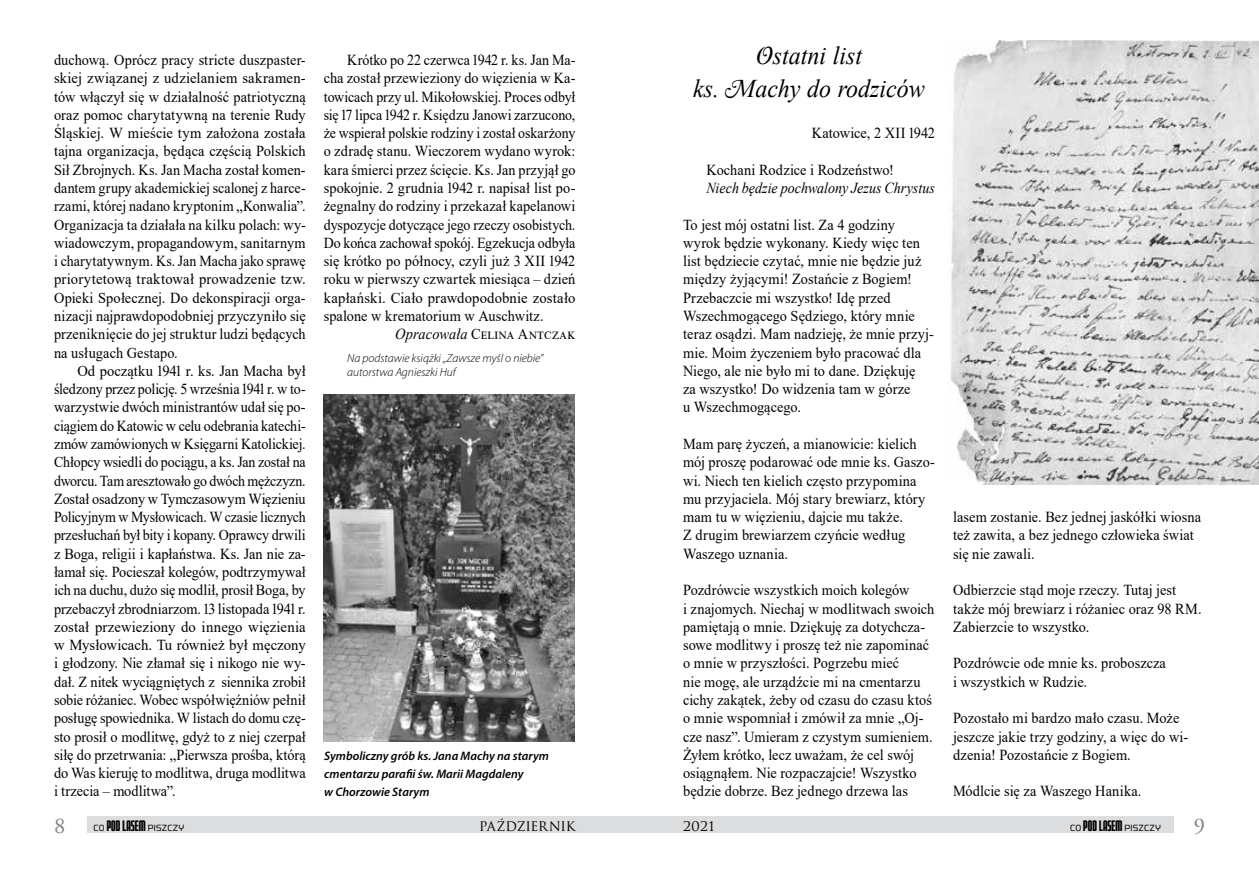
<style>
.page{position:relative;width:1259px;height:893px;background:#fff}
.page>*{position:absolute;margin:0;border:0;box-sizing:border-box;transform-origin:0 0}
.t1{font:italic 25.5px/33px "Times New Roman";color:#000;text-align:center;scale:.94 1}
.t2{font:22.5px "Adobe Garamond Pro";color:#808284}
.t3{font:15.3px/18.3px "Times New Roman";letter-spacing:.005em;color:#000;scale:.94 1}
.t4{font:15.3px/18.3px "Times New Roman";letter-spacing:.005em;color:#000;text-align:justify;scale:.96 1}
.t5{font:15.3px "Times New Roman";letter-spacing:.005em;color:#000;scale:.92 1}
.t6{font:15.3px "Times New Roman";letter-spacing:.005em;color:#000;scale:.91 1}
.t7{font:15.3px "Times New Roman";letter-spacing:.005em;color:#000;scale:.93 1}
.t8{font:italic 15.3px "Times New Roman";color:#000;scale:.92 1}
.t9{font:15.3px "Times New Roman";letter-spacing:.055em;color:#000;scale:.94 1}
.t10{font:15.3px "Trajan Pro";letter-spacing:-.005em;color:#000;scale:.94 1}
.t11{font:italic 600 12.3px/18.3px "Myriad Pro";color:#000}
.t12{font:italic 300 11.85px/14.2px "Myriad Pro";color:#000}
.t13{font:9px "Morgan Big";letter-spacing:.03em;color:#000;scale:.94 1}
.s1{font-style:italic}
.s2{font-family:"Morgan Tower Four";font-size:15.3px}
</style>
<div class="page">
<div style="left:87px;top:817px;width:544px;height:16px;background:#dcddde"></div>
<div style="left:629px;top:817px;width:545px;height:16px;background:#dcddde"></div>
<img style="left:950px;top:40px;width:309px;height:445px">
<img style="left:324px;top:394px;width:250px;height:348px">
<p class="t3" style="left:54px;top:50px;width:269px;text-align:justify">duchową. Oprócz pracy stricte duszpaster&shy;skiej związanej z udzielaniem sakramen&shy;tów włączył się w działalność patriotyczną oraz pomoc charytatywną na terenie Rudy Śląskiej. W mieście tym założona została tajna organizacja, będąca częścią Polskich Sił Zbrojnych. Ks. Jan Macha został komen&shy;dantem grupy akademickiej scalonej z harce&shy;rzami, której nadano kryptonim „Konwalia”.<br>Organizacja ta działała na kilku polach: wy&shy;wiadowczym, propagandowym, sanitarnym i charytatywnym. Ks. Jan Macha jako sprawę priorytetową traktował prowadzenie tzw.<br>Opieki Społecznej. Do dekonspiracji orga&shy;nizacji najprawdopodobniej przyczyniło się przeniknięcie do jej struktur ludzi będących na usługach Gestapo.</p>
<p class="t4" style="left:54px;top:361px;width:264px;text-indent:23px">Od początku 1941 r. ks. Jan Macha był śledzony przez policję. 5 września 1941 r. w to&shy;warzystwie dwóch ministrantów udał się po&shy;ciągiem do Katowic w celu odebrania katechi&shy;zmów zamówionych w Księgarni Katolickiej.<br>Chłopcy wsiedli do pociągu, a ks. Jan został na dworcu. Tam aresztowało go dwóch mężczyzn.<br>Został osadzony w Tymczasowym Więzieniu Policyjnym w Mysłowicach. W czasie licznych przesłuchań był bity i kopany. Oprawcy drwili z Boga, religii i kapłaństwa. Ks. Jan nie za&shy;łamał się. Pocieszał kolegów, podtrzymywał ich na duchu, dużo się modlił, prosił Boga, by przebaczył zbrodniarzom. 13 listopada 1941 r. został przewieziony do innego więzienia w Mysłowicach. Tu również był męczony i głodzony. Nie złamał się i nikogo nie wy&shy;dał. Z nitek wyciągniętych z siennika zrobił sobie różaniec. Wobec współwięźniów pełnił posługę spowiednika. W listach do domu czę&shy;sto prosił o modlitwę, gdyż to z niej czerpał siłę do przetrwania: „Pierwsza prośba, którą do Was kieruję to modlitwa, druga modlitwa i trzecia – modlitwa”.</p>
<p class="t5" style="left:347px;top:49px;width:250px">Krótko po 22 czerwca 1942 r. ks. Jan Ma-</p>
<p class="t3" style="left:324px;top:69px;width:269px">cha został przewieziony do więzienia w Ka-</p>
<p class="t6" style="left:324px;top:86px;width:278px">towicach przy ul. Mikołowskiej. Proces odbył</p>
<p class="t5" style="left:324px;top:104px;width:275px">się 17 lipca 1942 r. Księdzu Janowi zarzucono,</p>
<p class="t6" style="left:324px;top:122px;width:278px">że wspierał polskie rodziny i został oskarżony</p>
<p class="t3" style="left:324px;top:142px;width:269px">o zdradę stanu. Wieczorem wydano wyrok:</p>
<p class="t7" style="left:324px;top:159px;width:272px">kara śmierci przez ścięcie. Ks. Jan przyjął go</p>
<p class="t3" style="left:324px;top:178px;width:269px">spokojnie. 2 grudnia 1942 r. napisał list po-</p>
<p class="t3" style="left:324px;top:197px;width:269px">żegnalny do rodziny i przekazał kapelanowi</p>
<p class="t5" style="left:324px;top:214px;width:275px">dyspozycje dotyczące jego rzeczy osobistych.</p>
<p class="t5" style="left:324px;top:232px;width:275px">Do końca zachował spokój. Egzekucja odbyła</p>
<p class="t3" style="left:324px;top:251px;width:269px">się krótko po północy, czyli już 3 XII 1942</p>
<p class="t3" style="left:324px;top:270px;width:269px">roku w pierwszy czwartek miesiąca – dzień</p>
<p class="t4" style="left:324px;top:288px;width:264px">kapłański. Ciało prawdopodobnie zostało</p>
<p class="t3" style="left:324px;top:306px;width:235px">spalone w krematorium w Auschwitz.</p>
<p class="t9" style="left:395px;top:323px;width:192px"><span class="s1">Opracowała</span> Celina Antczak</p>
<p class="t12" style="left:347px;top:351px;width:198px">Na podstawie książki „Zawsze myśl o niebie” autorstwa Agnieszki Huf</p>
<p class="t11" style="left:324px;top:746px;width:226px">Symboliczny grób ks. Jana Machy na starym cmentarzu parafii św. Marii Magdaleny<br>w Chorzowie Starym</p>
<h1 class="t1" style="left:693px;top:39px;width:248px">Ostatni list<br>ks. Machy do rodziców</h1>
<p class="t3" style="left:811px;top:123px;width:133px">Katowice, 2 XII 1942</p>
<p class="t3" style="left:706px;top:160px;width:201px">Kochani Rodzice i Rodzeństwo!</p>
<p class="t8" style="left:706px;top:177px;width:250px">Niech będzie pochwalony Jezus Chrystus</p>
<p class="t3" style="left:683px;top:215px;width:268px">To jest mój ostatni list. Za 4 godziny wyrok będzie wykonany. Kiedy więc ten list będziecie czytać, mnie nie będzie już między żyjącymi! Zostańcie z Bogiem!<br>Przebaczcie mi wszystko! Idę przed Wszechmogącego Sędziego, który mnie teraz osądzi. Mam nadzieję, że mnie przyj&shy;mie. Moim życzeniem było pracować dla Niego, ale nie było mi to dane. Dziękuję<br>za wszystko! Do widzenia tam w górze<br>u Wszechmogącego.</p>
<p class="t3" style="left:683px;top:434px;width:269px">Mam parę życzeń, a mianowicie: kielich mój proszę podarować ode mnie ks. Gaszo&shy;wi. Niech ten kielich często przypomina mu przyjaciela. Mój stary brewiarz, który mam tu w więzieniu, dajcie mu także.<br>Z drugim brewiarzem czyńcie według Waszego uznania.</p>
<p class="t3" style="left:683px;top:581px;width:269px">Pozdrówcie wszystkich moich kolegów<br>i znajomych. Niechaj w modlitwach swoich pamiętają o mnie. Dziękuję za dotychcza&shy;sowe modlitwy i proszę też nie zapominać o mnie w przyszłości. Pogrzebu mieć<br>nie mogę, ale urządźcie mi na cmentarzu cichy zakątek, żeby od czasu do czasu ktoś o mnie wspomniał i zmówił za mnie „Oj&shy;cze nasz”. Umieram z czystym sumieniem.<br>Żyłem krótko, lecz uważam, że cel swój osiągnąłem. Nie rozpaczajcie! Wszystko będzie dobrze. Bez jednego drzewa las</p>
<p class="t3" style="left:953px;top:507px;width:265px">lasem zostanie. Bez jednej jaskółki wiosna też zawita, a bez jednego człowieka świat się nie zawali.</p>
<p class="t3" style="left:953px;top:581px;width:266px">Odbierzcie stąd moje rzeczy. Tutaj jest także mój brewiarz i różaniec oraz 98 RM.<br>Zabierzcie to wszystko.</p>
<p class="t3" style="left:953px;top:654px;width:228px">Pozdrówcie ode mnie ks. proboszcza i wszystkich w Rudzie.</p>
<p class="t3" style="left:953px;top:709px;width:252px">Pozostało mi bardzo mało czasu. Może jeszcze jakie trzy godziny, a więc do wi&shy;dzenia! Pozostańcie z Bogiem.</p>
<p class="t3" style="left:953px;top:782px;width:202px">Módlcie się za Waszego Hanika.</p>
<h2 class="t2" style="left:54px;top:812px;width:13px">8</h2>
<p class="t13" style="left:94px;top:821px;width:98px">CO <span class="s2">POD LASEM</span> PISZCZY</p>
<p class="t10" style="left:479px;top:815px;width:104px">PAŹDZIERNIK</p>
<p class="t10" style="left:683px;top:815px;width:35px">2021</p>
<p class="t13" style="left:1070px;top:821px;width:98px">CO <span class="s2">POD LASEM</span> PISZCZY</p>
<h2 class="t2" style="left:1193px;top:812px;width:13px">9</h2>
</div>
